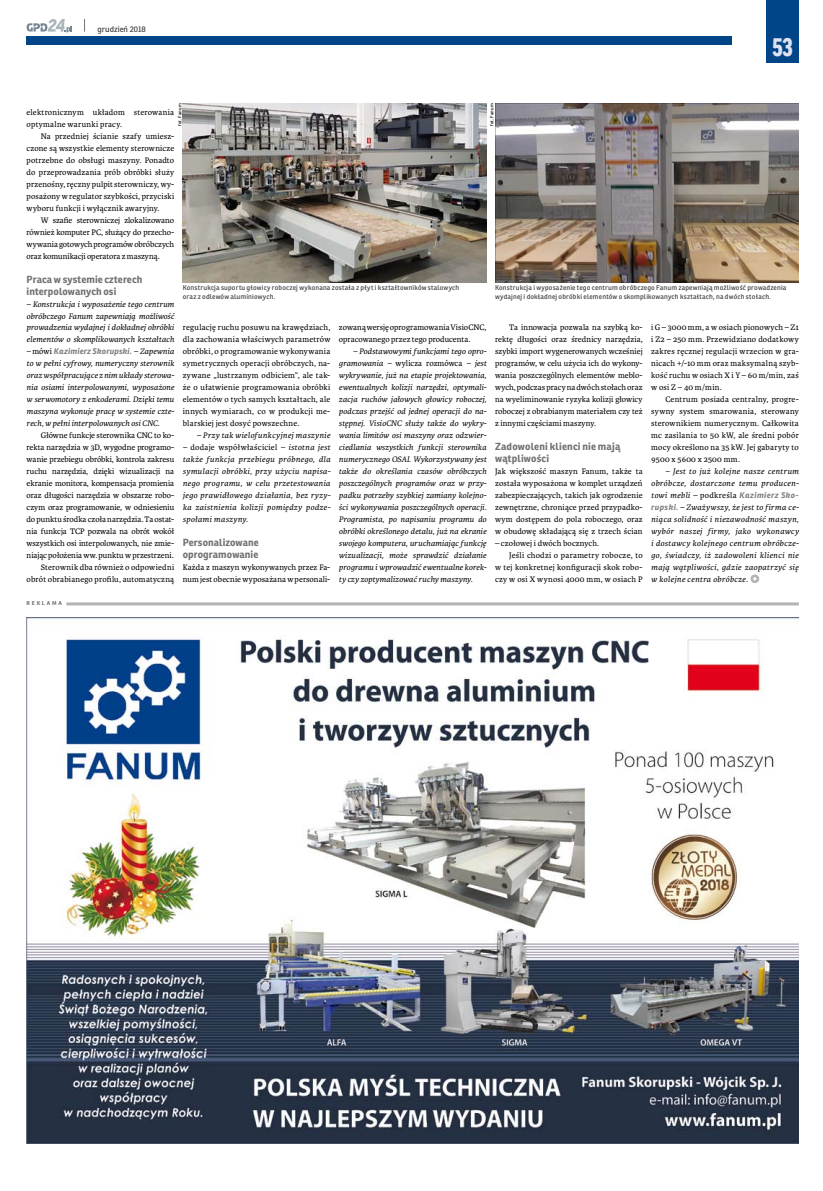
<style>
.page{position:relative;width:823px;height:1191px;background:#fff}
.page>*{position:absolute;margin:0;border:0;box-sizing:border-box;transform-origin:0 0}
.t1{font:900 condensed 27px "Good Headline Offc Pro";color:#dfe2f1}
.t2{font:700 10px/12px "Ronnia";letter-spacing:.01em;color:#707173}
.t3{font:8.5px/12px "Karmina";letter-spacing:.005em;color:#000;text-align:justify}
.t4{font:italic 8.5px/12px "Karmina";letter-spacing:.025em;color:#000;text-align:justify}
.t5{font:8.5px/12px "Karmina";letter-spacing:.025em;color:#000}
.t6{font:italic 700 8px "Ronnia";letter-spacing:.02em;color:#7e7f81}
.t7{font:italic 700 8px "Ronnia";letter-spacing:.05em;color:#7e7f81}
.t8{font:8px "Ronnia";color:#3e3e40}
.t9{font:6.8px/8.2px "Ronnia";letter-spacing:.025em;color:#3e3e40}
.t10{font:700 5.5px "Ronnia";letter-spacing:.335em;color:#707173}
.t11{font:4.5px "Ronnia";letter-spacing:.04em;color:#000}
.s1{font-family:"Karmina";font-weight:400;font-size:8.5px;color:#000}
.s2{font-family:"Karmina";font-weight:400;font-style:normal;font-size:8.5px;color:#000}
.s3{font-family:"Ronnia";font-weight:700;font-size:8px;color:#7e7f81}
.s4{font-style:normal}
</style>
<div class="page">
<div style="left:765px;top:0;width:33px;height:62px;background:#004588"></div>
<div style="left:27px;top:36px;width:704px;height:8px;background:#004588"></div>
<svg style="left:27px;top:19px;width:45px;height:13px"></svg>
<svg style="left:84px;top:19px;width:1px;height:13px"></svg>
<hr style="left:66px;top:602px;width:732px;height:3px;background:#b1b3b4">
<img style="left:27px;top:617px;width:771px;height:526px">
<div style="left:750px;top:574px;width:8px;height:9px;border:6px solid #b1b3b4;border-radius:50%"></div>
<img style="left:183px;top:103px;width:303px;height:180px">
<img style="left:495px;top:103px;width:303px;height:180px">
<p class="t8" style="left:97px;top:24px;width:50px">grudzień 2018</p>
<h1 class="t1" style="left:771px;top:32px;width:22px">53</h1>
<p class="t11" style="left:177px;top:126px;width:24px;rotate:-90deg">fot. Fanum</p>
<p class="t11" style="left:489px;top:126px;width:24px;rotate:-90deg">fot. Fanum</p>
<p class="t5" style="left:27px;top:107px;width:149px">elektronicznym układom sterowania optymalne warunki pracy.</p>
<p class="t3" style="left:27px;top:130px;width:149px;text-indent:14px">Na przedniej ścianie szafy umiesz&shy;czone są wszystkie elementy sterownicze potrzebne do obsługi maszyny. Ponadto do przeprowadzania prób obróbki służy przenośny, ręczny pulpit sterowniczy, wy&shy;posażony w regulator szybkości, przyciski wyboru funkcji i wyłącznik awaryjny.</p>
<p class="t3" style="left:27px;top:214px;width:149px;text-indent:14px">W szafie sterowniczej zlokalizowano również komputer PC, służący do przecho&shy;wywania gotowych programów obróbczych oraz komunikacji operatora z maszyną.</p>
<p class="t2" style="left:27px;top:273px;width:117px">Praca w systemie czterech interpolowanych osi</p>
<p class="t4" style="left:27px;top:298px;width:149px">– Konstrukcja i wyposażenie tego centrum obróbczego Fanum zapewniają możliwość prowadzenia wydajnej i dokładnej obróbki elementów o skomplikowanych kształtach</p>
<p class="t6" style="left:27px;top:346px;width:149px"><span class="s1">–</span> <span class="s2">mówi</span> Kazimierz Skorupski. <span class="s1">– Zapewnia</span></p>
<p class="t4" style="left:27px;top:358px;width:149px">to w pełni cyfrowy, numeryczny sterownik oraz współpracujące z nim układy sterowa&shy;nia osiami interpolowanymi, wyposażone w serwomotory z enkoderami. Dzięki temu maszyna wykonuje pracę w systemie czte&shy;rech, w pełni interpolowanych osi CNC.</p>
<p class="t3" style="left:27px;top:429px;width:149px;text-align:right">Główne funkcje sterownika CNC to ko&shy;rekta narzędzia w 3D, wygodne programo&shy;wanie przebiegu obróbki, kontrola zakresu ruchu narzędzia, dzięki wizualizacji na ekranie monitora, kompensacja promienia oraz długości narzędzia w obszarze robo&shy;czym oraz programowanie, w odniesieniu do punktu środka czoła narzędzia. Ta ostat&shy;nia funkcja TCP pozwala na obrót wokół wszystkich osi interpolowanych, nie zmie&shy;niając położenia ww. punktu w przestrzeni.<br>Sterownik dba również o odpowiedni obrót obrabianego profilu, automatyczną</p>
<p class="t9" style="left:183px;top:284px;width:278px">Konstrukcja suportu głowicy roboczej wykonana została z płyt i kształtowników stalowych oraz z odlewów aluminiowych.</p>
<p class="t9" style="left:495px;top:284px;width:292px">Konstrukcja i wyposażenie tego centrum obróbczego Fanum zapewniają możliwość prowadzenia wydajnej i dokładnej obróbki elementów o skomplikowanych kształtach, na dwóch stołach.</p>
<p class="t3" style="left:495px;top:322px;width:149px;text-indent:14px">Ta innowacja pozwala na szybką ko&shy;rektę długości oraz średnicy narzędzia, szybki import wygenerowanych wcześniej programów, w celu użycia ich do wykony&shy;wania poszczególnych elementów meblo&shy;wych, podczas pracy na dwóch stołach oraz na wyeliminowanie ryzyka kolizji głowicy roboczej z obrabianym materiałem czy też z innymi częściami maszyny.</p>
<p class="t2" style="left:495px;top:440px;width:127px">Zadowoleni klienci nie mają wątpliwości</p>
<p class="t3" style="left:495px;top:465px;width:149px">Jak większość maszyn Fanum, także ta została wyposażona w komplet urządzeń zabezpieczających, takich jak ogrodzenie zewnętrzne, chroniące przed przypadko&shy;wym dostępem do pola roboczego, oraz w obudowę składającą się z trzech ścian</p>
<p class="t3" style="left:495px;top:537px;width:106px">– czołowej i dwóch bocznych.</p>
<p class="t5" style="left:509px;top:549px;width:135px">Jeśli chodzi o parametry robocze, to</p>
<p class="t3" style="left:494px;top:561px;width:149px">w tej konkretnej konfiguracji skok robo-</p>
<p class="t5" style="left:494px;top:573px;width:149px">czy w osi X wynosi 4000 mm, w osiach P</p>
<p class="t3" style="left:650px;top:322px;width:149px">i G – 3000 mm, a w osiach pionowych – Z1 i Z2 – 250 mm. Przewidziano dodatkowy zakres ręcznej regulacji wrzecion w gra&shy;nicach +/-10 mm oraz maksymalną szyb&shy;kość ruchu w osiach X i Y – 60 m/min, zaś w osi Z – 40 m/min.</p>
<p class="t3" style="left:650px;top:393px;width:149px;text-indent:14px">Centrum posiada centralny, progre&shy;sywny system smarowania, sterowany sterownikiem numerycznym. Całkowita mc zasilania to 50 kW, ale średni pobór mocy określono na 35 kW. Jej gabaryty to 9500 x 5600 x 2500 mm.</p>
<p class="t4" style="left:650px;top:465px;width:149px;text-align:right">– Jest to już kolejne nasze centrum obróbcze, dostarczone temu producen-</p>
<p class="t7" style="left:650px;top:490px;width:149px"><span class="s1">towi mebli –</span> <span class="s2">podkreśla</span> Kazimierz Sko-</p>
<p class="t4" style="left:650px;top:501px;width:149px"><span class="s3">rupski.</span> – Zważywszy, że jest to firma ce&shy;niąca solidność i niezawodność maszyn, wybór naszej firmy, jako wykonawcy i dostawcy kolejnego centrum obróbcze&shy;go, świadczy, iż zadowoleni klienci nie mają wątpliwości, gdzie zaopatrzyć się w kolejne centra obróbcze.</p>
<p class="t3" style="left:183px;top:322px;width:149px">regulację ruchu posuwu na krawędziach, dla zachowania właściwych parametrów obróbki, o programowanie wykonywania symetrycznych operacji obróbczych, na&shy;zywane „lustrzanym odbiciem”, ale tak&shy;że o ułatwienie programowania obróbki elementów o tych samych kształtach, ale innych wymiarach, co w produkcji me&shy;blarskiej jest dosyć powszechne.</p>
<p class="t4" style="left:197px;top:429px;width:135px">– Przy tak wielofunkcyjnej maszynie</p>
<p class="t4" style="left:183px;top:441px;width:149px">– <span class="s4">dodaje współwłaściciel</span> – istotna jest także funkcja przebiegu próbnego, dla symulacji obróbki, przy użyciu napisa&shy;nego programu, w celu przetestowania jego prawidłowego działania, bez ryzy&shy;ka zaistnienia kolizji pomiędzy podze&shy;społami maszyny.</p>
<p class="t2" style="left:183px;top:536px;width:78px">Personalizowane oprogramowanie</p>
<p class="t3" style="left:183px;top:561px;width:149px">Każda z maszyn wykonywanych przez Fa&shy;num jest obecnie wyposażana w personali-</p>
<p class="t3" style="left:339px;top:322px;width:149px">zowaną wersję oprogramowania VisioCNC, opracowanego przez tego producenta.</p>
<p class="t4" style="left:339px;top:346px;width:149px;text-indent:14px">– Podstawowymi funkcjami tego opro&shy;gramowania – <span class="s4">wylicza rozmówca</span> – jest wykrywanie, już na etapie projektowania, ewentualnych kolizji narzędzi, optymali&shy;zacja ruchów jałowych głowicy roboczej, podczas przejść od jednej operacji do na&shy;stępnej. VisioCNC służy także do wykry&shy;wania limitów osi maszyny oraz odzwier&shy;ciedlania wszystkich funkcji sterownika numerycznego OSAI. Wykorzystywany jest także do określania czasów obróbczych poszczególnych programów oraz w przy&shy;padku potrzeby szybkiej zamiany kolejno&shy;ści wykonywania poszczególnych operacji.<br>Programista, po napisaniu programu do obróbki określonego detalu, już na ekranie swojego komputera, uruchamiając funkcję wizualizacji, może sprawdzić działanie programu i wprowadzić ewentualne korek&shy;ty czy zoptymalizować ruchy maszyny.</p>
<p class="t10" style="left:27px;top:600px;width:37px">REKLAMA</p>
</div>
